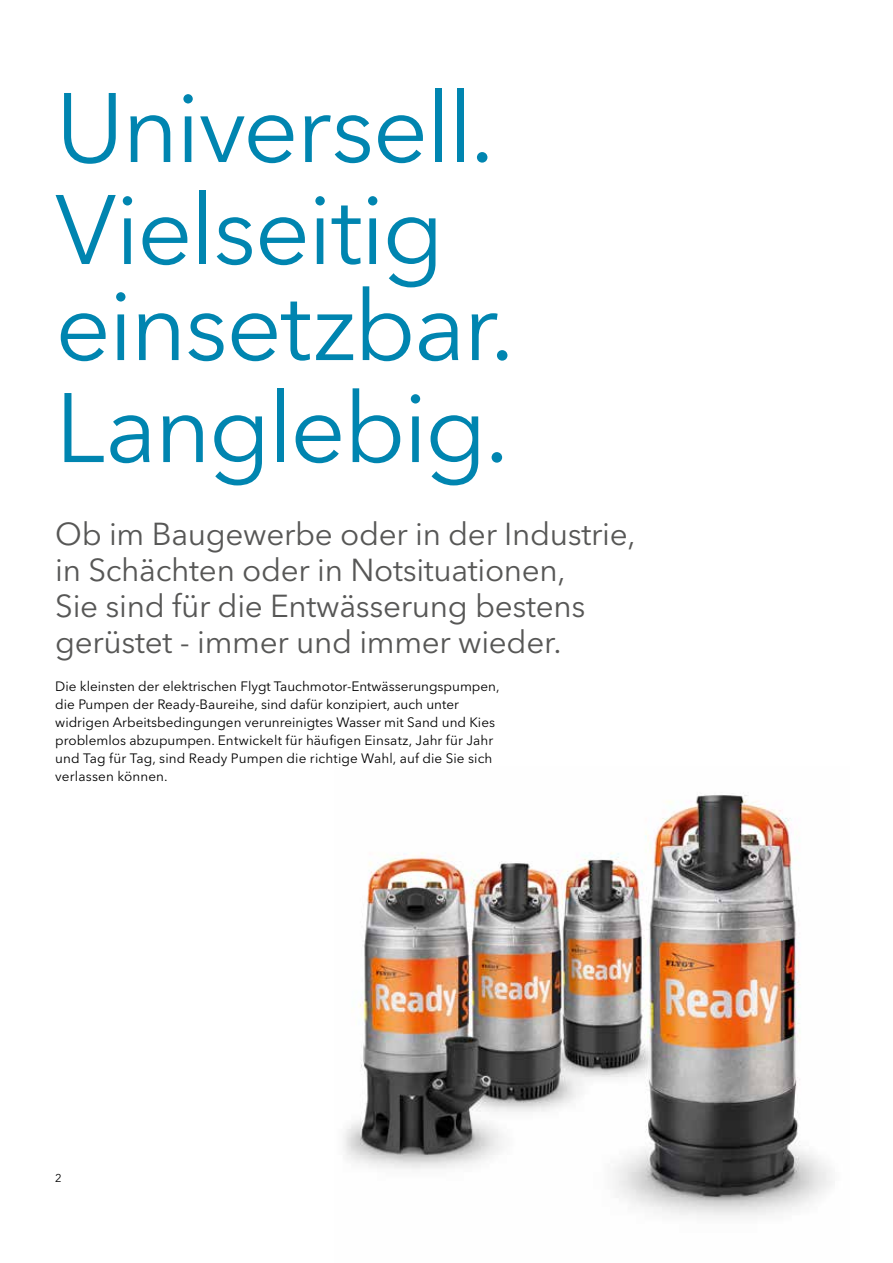
<style>
.page{position:relative;width:893px;height:1263px;background:#fff}
.page>*{position:absolute;margin:0;border:0;box-sizing:border-box;transform-origin:0 0}
.t1{font:97.5px/100.1px "Avenir Next LT Pro";letter-spacing:-.025em;color:#0085b0}
.t2{font:31.5px/36px "Avenir Next LT Pro";letter-spacing:-.01em;color:#575756}
.t3{font:13.5px/18px "Avenir Next LT Pro";color:#000}
.t4{font:11.25px "Avenir Next LT Pro";color:#000}
</style>
<div class="page">
<img style="left:343px;top:795px;width:490px;height:421px">
<h1 class="t1" style="left:55px;top:78px;width:461px">Universell.<br>Vielseitig einsetzbar.<br>Langlebig.</h1>
<h2 class="t2" style="left:55px;top:516px;width:582px">Ob im Baugewerbe oder in der Industrie, in Schächten oder in Notsituationen,<br>Sie sind für die Entwässerung bestens gerüstet - immer und immer wieder.</h2>
<p class="t3" style="left:55px;top:677px;width:446px">Die kleinsten der elektrischen Flygt Tauchmotor-Entwässerungspumpen, die Pumpen der Ready-Baureihe, sind dafür konzipiert, auch unter widrigen Arbeitsbedingungen verunreinigtes Wasser mit Sand und Kies problemlos abzupumpen. Entwickelt für häufigen Einsatz, Jahr für Jahr und Tag für Tag, sind Ready Pumpen die richtige Wahl, auf die Sie sich verlassen können.</p>
<p class="t4" style="left:55px;top:1171px;width:8px">2</p>
</div>
